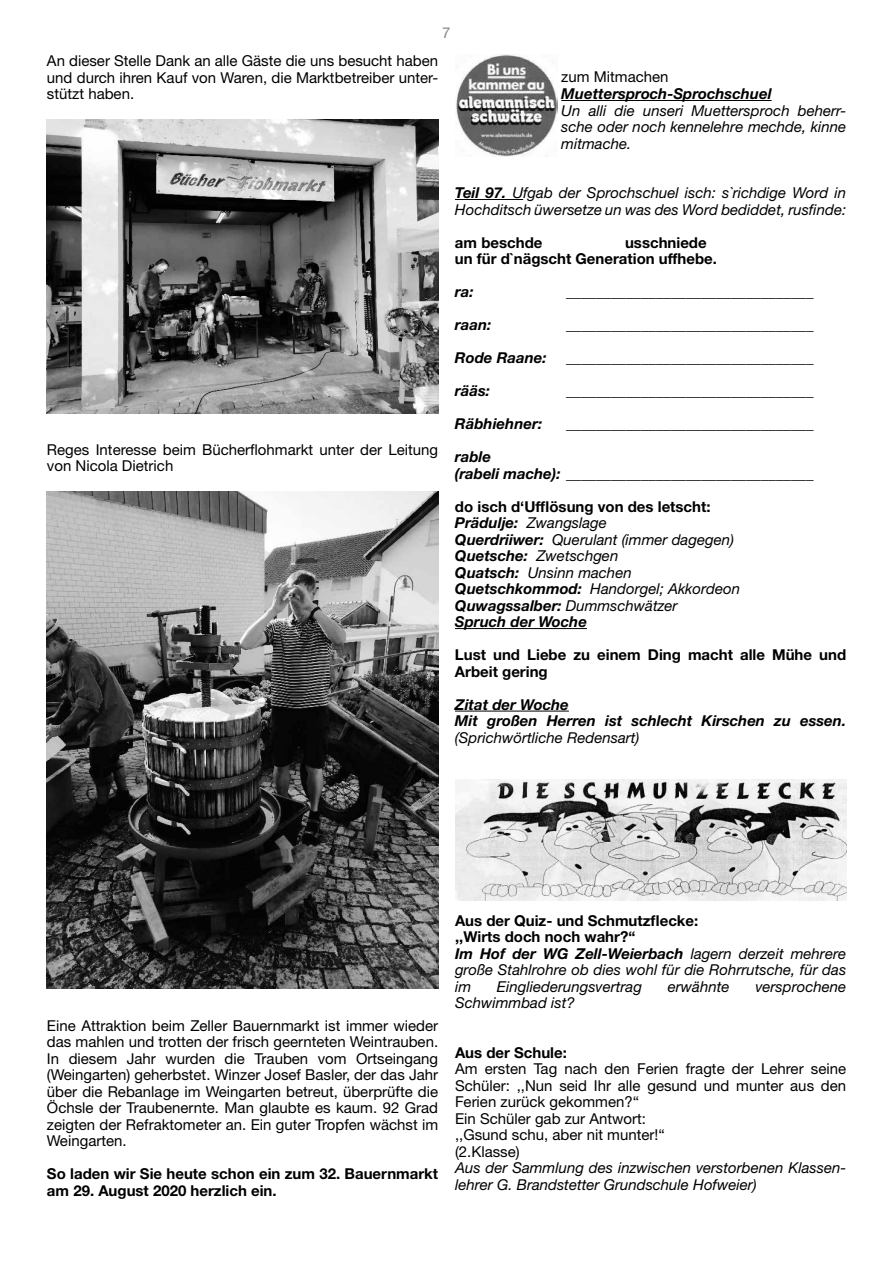
<style>
.page{position:relative;width:893px;height:1263px;background:#fff}
.page>*{position:absolute;margin:0;border:0;box-sizing:border-box;transform-origin:0 0}
.t1{font:italic 15px/16.5px "Helvetica Neue LT Std";color:#000}
.t2{font:15px/16.5px "Helvetica Neue LT Std";color:#000;text-align:justify}
.t3{font:700 15px/16.5px "Helvetica Neue LT Std";color:#000}
.t4{font:italic 700 15px/16.5px "Helvetica Neue LT Std";color:#000}
.t5{font:15px "Helvetica Neue LT Std";color:#878787}
.s1{font-weight:700}
.s2{font-weight:700;font-style:normal}
</style>
<div class="page">
<img style="left:47px;top:120px;width:391px;height:293px">
<img style="left:47px;top:492px;width:391px;height:497px">
<hr style="left:561px;top:100px;width:211px;height:1px;background:#000">
<hr style="left:455px;top:199px;width:68px;height:1px;background:#000">
<hr style="left:455px;top:628px;width:132px;height:1px;background:#000">
<hr style="left:455px;top:711px;width:114px;height:1px;background:#000">
<img style="left:456px;top:54px;width:101px;height:103px">
<img style="left:455px;top:780px;width:391px;height:120px">
<p class="t5" style="left:442px;top:24px;width:10px">7</p>
<p class="t2" style="left:47px;top:52px;width:393px">An dieser Stelle Dank an alle Gäste die uns besucht haben und durch ihren Kauf von Waren, die Marktbetreiber unter&shy;stützt haben.</p>
<p class="t2" style="left:47px;top:441px;width:393px">Reges Interesse beim Bücherflohmarkt unter der Leitung von Nicola Dietrich</p>
<p class="t2" style="left:561px;top:69px;width:109px">zum Mitmachen</p>
<p class="t4" style="left:561px;top:85px;width:212px">Muettersproch-Sprochschuel</p>
<p class="t1" style="left:561px;top:102px;width:286px;text-align:justify">Un alli die unseri Muettersproch beherr&shy;sche oder noch kennelehre mechde, kinne mitmache.</p>
<p class="t1" style="left:455px;top:184px;width:393px"><span class="s1">Teil 97.</span> Ufgab der Sprochschuel isch: s`richdige Word in<br>Hochditsch üwersetze un was des Word bediddet, rusfinde:</p>
<p class="t3" style="left:455px;top:234px;width:89px">am beschde</p>
<p class="t3" style="left:455px;top:234px;width:263px;text-indent:170px">usschniede un für d`nägscht Generation uffhebe.</p>
<p class="t4" style="left:455px;top:283px;width:20px">ra:</p>
<p class="t1" style="left:566px;top:283px;width:249px">_________________________________</p>
<p class="t4" style="left:455px;top:316px;width:38px">raan:</p>
<p class="t1" style="left:566px;top:316px;width:249px">_________________________________</p>
<p class="t4" style="left:455px;top:349px;width:93px">Rode Raane:</p>
<p class="t1" style="left:566px;top:349px;width:249px">_________________________________</p>
<p class="t4" style="left:455px;top:382px;width:37px">rääs:</p>
<p class="t1" style="left:566px;top:382px;width:249px">_________________________________</p>
<p class="t4" style="left:455px;top:415px;width:89px">Räbhiehner:</p>
<p class="t1" style="left:566px;top:415px;width:249px">_________________________________</p>
<p class="t1" style="left:455px;top:448px;width:360px"><span class="s1">rable<br>(rabeli mache):</span> _________________________________</p>
<p class="t1" style="left:455px;top:498px;width:287px"><span class="s2">do isch d‘Ufflösung von des letscht:<br></span><span class="s1">Prädulje:</span> Zwangslage<br><span class="s1">Querdriiwer:</span> Querulant (immer dagegen)<br><span class="s1">Quetsche:</span> Zwetschgen<br><span class="s1">Quatsch:</span> Unsinn machen<br><span class="s1">Quetschkommod:</span> Handorgel; Akkordeon<br><span class="s1">Quwagssalber:</span> Dummschwätzer<br><span class="s1">Spruch der Woche</span></p>
<p class="t3" style="left:455px;top:646px;width:393px">Lust und Liebe zu einem Ding macht alle Mühe und<br>Arbeit gering</p>
<p class="t4" style="left:455px;top:696px;width:393px">Zitat der Woche<br>Mit großen Herren ist schlecht Kirschen zu essen.</p>
<p class="t1" style="left:455px;top:729px;width:186px">(Sprichwörtliche Redensart)</p>
<p class="t2" style="left:47px;top:1017px;width:393px">Eine Attraktion beim Zeller Bauernmarkt ist immer wieder das mahlen und trotten der frisch geernteten Weintrauben.<br>In diesem Jahr wurden die Trauben vom Ortseingang (Weingarten) geherbstet. Winzer Josef Basler, der das Jahr über die Rebanlage im Weingarten betreut, überprüfte die Öchsle der Traubenernte. Man glaubte es kaum. 92 Grad zeigten der Refraktometer an. Ein guter Tropfen wächst im Weingarten.</p>
<p class="t3" style="left:47px;top:1165px;width:393px">So laden wir Sie heute schon ein zum 32. Bauernmarkt am 29. August 2020 herzlich ein.</p>
<p class="t1" style="left:455px;top:912px;width:393px"><span class="s2">Aus der Quiz- und Schmutzflecke:<br>,,Wirts doch noch wahr?“<br></span><span class="s1">Im Hof der WG Zell-Weierbach</span> lagern derzeit mehrere große Stahlrohre ob dies wohl für die Rohrrutsche, für das im</p>
<p class="t1" style="left:497px;top:978px;width:146px">Eingliederungsvertrag</p>
<p class="t1" style="left:668px;top:978px;width:63px">erwähnte</p>
<p class="t1" style="left:755px;top:978px;width:92px">versprochene</p>
<p class="t1" style="left:455px;top:994px;width:121px">Schwimmbad ist?</p>
<p class="t3" style="left:455px;top:1043px;width:113px">Aus der Schule:</p>
<p class="t2" style="left:455px;top:1060px;width:393px;text-align:left">Am ersten Tag nach den Ferien fragte der Lehrer seine Schüler: ,,Nun seid Ihr alle gesund und munter aus den Ferien zurück gekommen?“<br>Ein Schüler gab zur Antwort:<br>,,Gsund schu, aber nit munter!“<br>(2.Klasse)</p>
<p class="t1" style="left:455px;top:1159px;width:393px">Aus der Sammlung des inzwischen verstorbenen Klassen&shy;lehrer G. Brandstetter Grundschule Hofweier)</p>
</div>
